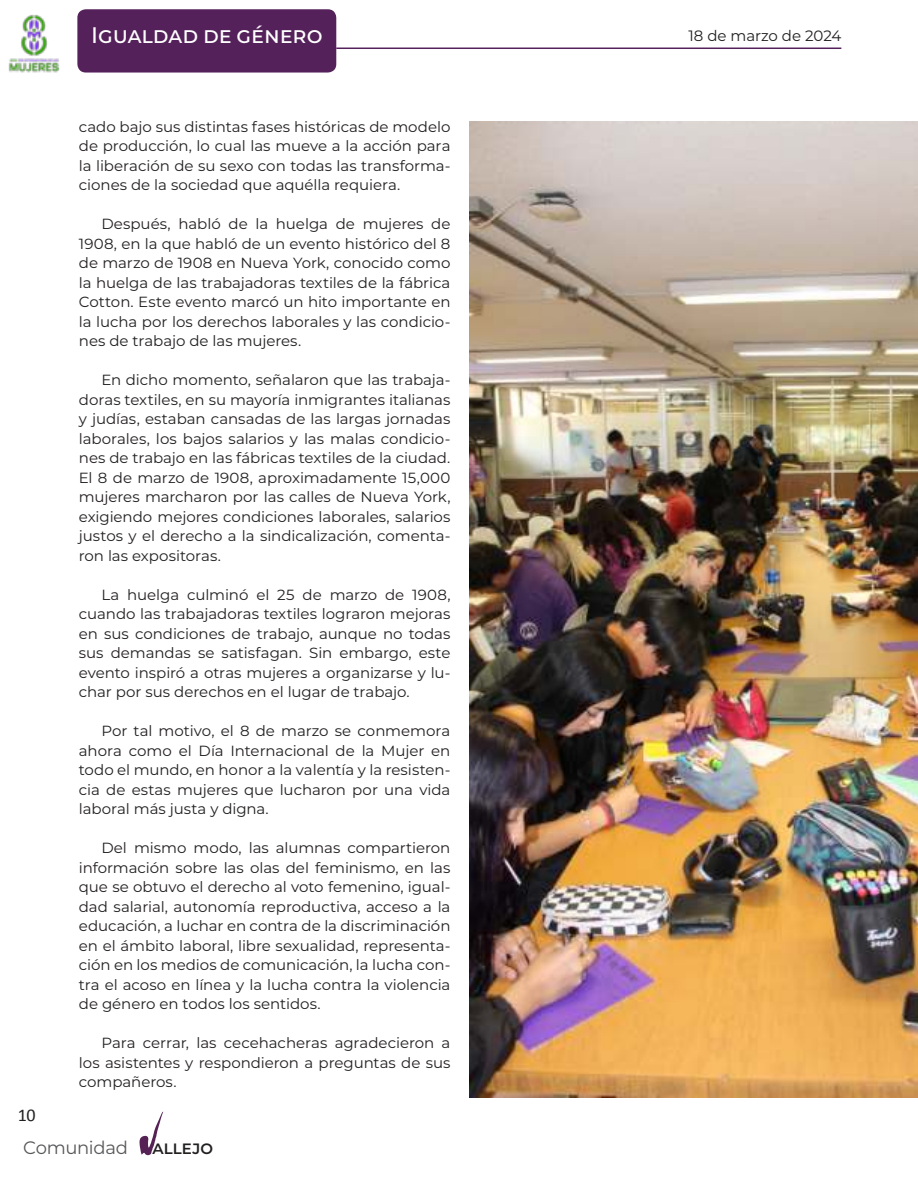
<style>
.page{position:relative;width:918px;height:1188px;background:#fff}
.page>*{position:absolute;margin:0;border:0;box-sizing:border-box;transform-origin:0 0}
.t1{font:500 22.5px "Montserrat";color:#fff}
.t2{font:18px "Montserrat";letter-spacing:-.015em;color:#57585a}
.t3{font:18px "Calibri";color:#221f1f}
.t4{font:15px "Montserrat";letter-spacing:-.005em;color:#221f1f}
.t5{font:14.7px/19.5px "Montserrat";letter-spacing:-.005em;color:#221f1f;text-align:justify}
.s1{font-weight:600;font-size:15px;color:#221f1f}
</style>
<div class="page">
<img style="left:470px;top:122px;width:448px;height:975px">
<div style="left:77px;top:9px;width:259px;height:64px;background:#55215b;border-radius:9px"></div>
<hr style="left:336px;top:48px;width:505px;height:1px;background:#55215b">
<svg style="left:139px;top:1111px;width:24px;height:44px"></svg>
<img style="left:8px;top:15px;width:52px;height:58px">
<h1 class="t1" style="left:91px;top:22px;width:233px">Igualdad de género</h1>
<p class="t4" style="left:688px;top:27px;width:154px">18 de marzo de 2024</p>
<p class="t5" style="left:79px;top:117px;width:373px">cado bajo sus distintas fases históricas de modelo de producción, lo cual las mueve a la acción para la liberación de su sexo con todas las transforma&shy;ciones de la sociedad que aquélla requiera.</p>
<p class="t5" style="left:79px;top:215px;width:373px;text-indent:23px">Después, habló de la huelga de mujeres de 1908, en la que habló de un evento histórico del 8 de marzo de 1908 en Nueva York, conocido como la huelga de las trabajadoras textiles de la fábrica Cotton. Este evento marcó un hito importante en la lucha por los derechos laborales y las condicio&shy;nes de trabajo de las mujeres.</p>
<p class="t5" style="left:79px;top:371px;width:373px;text-indent:23px">En dicho momento, señalaron que las trabaja&shy;doras textiles, en su mayoría inmigrantes italianas y judías, estaban cansadas de las largas jornadas laborales, los bajos salarios y las malas condicio&shy;nes de trabajo en las fábricas textiles de la ciudad.<br>El 8 de marzo de 1908, aproximadamente 15,000 mujeres marcharon por las calles de Nueva York, exigiendo mejores condiciones laborales, salarios justos y el derecho a la sindicalización, comenta&shy;ron las expositoras.</p>
<p class="t5" style="left:79px;top:585px;width:373px;text-indent:23px">La huelga culminó el 25 de marzo de 1908, cuando las trabajadoras textiles lograron mejoras en sus condiciones de trabajo, aunque no todas sus demandas se satisfagan. Sin embargo, este evento inspiró a otras mujeres a organizarse y lu&shy;char por sus derechos en el lugar de trabajo.</p>
<p class="t5" style="left:79px;top:722px;width:373px;text-indent:23px">Por tal motivo, el 8 de marzo se conmemora ahora como el Día Internacional de la Mujer en todo el mundo, en honor a la valentía y la resisten&shy;cia de estas mujeres que lucharon por una vida laboral más justa y digna.</p>
<p class="t5" style="left:79px;top:839px;width:373px;text-indent:23px">Del mismo modo, las alumnas compartieron información sobre las olas del feminismo, en las que se obtuvo el derecho al voto femenino, igual&shy;dad salarial, autonomía reproductiva, acceso a la educación, a luchar en contra de la discriminación en el ámbito laboral, libre sexualidad, representa&shy;ción en los medios de comunicación, la lucha con&shy;tra el acoso en línea y la lucha contra la violencia de género en todos los sentidos.</p>
<p class="t5" style="left:79px;top:1034px;width:373px;text-indent:23px">Para cerrar, las cecehacheras agradecieron a los asistentes y respondieron a preguntas de sus compañeros.</p>
<p class="t3" style="left:18px;top:1104px;width:19px">10</p>
<p class="t2" style="left:23px;top:1138px;width:191px">Comunidad <span class="s1">VALLEJO</span></p>
</div>
